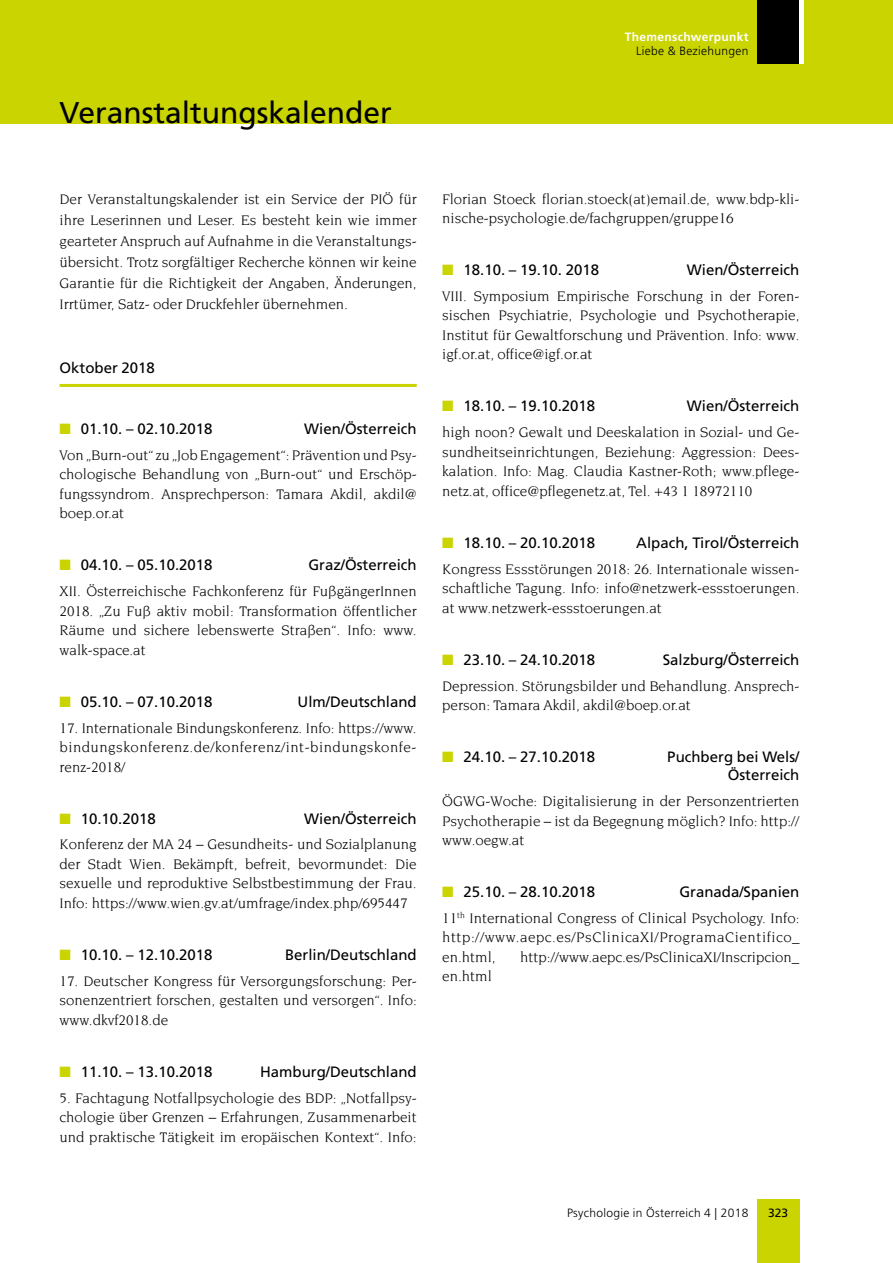
<style>
.page{position:relative;width:893px;height:1263px;background:#fff}
.page>*{position:absolute;margin:0;border:0;box-sizing:border-box;transform-origin:0 0}
.t1{font:30px "Frutiger";color:#000}
.t2{font:15px/19.5px "Novarese";color:#000;text-align:justify}
.t3{font:15px/18px "Frutiger";color:#000;text-align:right}
.t4{font:300 12px "Frutiger";letter-spacing:.025em;color:#000}
.t5{font:700 12px "Frutiger";letter-spacing:.025em;color:#fff}
.t6{font:12px "Frutiger";color:#000}
.s1{color:#cad400}
</style>
<div class="page">
<div style="left:0;top:0;width:893px;height:123px;background:#cad400"></div>
<div style="left:757px;top:1199px;width:42px;height:64px;background:#cad400"></div>
<div style="left:757px;top:0;width:42px;height:64px;background:#000"></div>
<div style="left:799px;top:0;width:5px;height:64px;background:#fff"></div>
<hr style="left:60px;top:384px;width:357px;height:3px;background:#cad400">
<h1 class="t1" style="left:60px;top:95px;width:334px">Veranstaltungskalender</h1>
<p class="t2" style="left:60px;top:188px;width:359px;line-height:21px">Der Veranstaltungskalender ist ein Service der PIÖ für ihre Leserinnen und Leser. Es besteht kein wie immer gearteter Anspruch auf Aufnahme in die Veranstaltungs&shy;übersicht. Trotz sorgfältiger Recherche können wir keine Garantie für die Richtigkeit der Angaben, Änderungen, Irrtümer, Satz- oder Druckfehler übernehmen.</p>
<p class="t3" style="left:60px;top:359px;width:97px">Oktober 2018</p>
<p class="t3" style="left:60px;top:420px;width:155px"><span class="s1">■</span> 01.10. – 02.10.2018</p>
<p class="t3" style="left:304px;top:420px;width:114px">Wien/Österreich</p>
<p class="t2" style="left:60px;top:445px;width:359px">Von „Burn-out“ zu „Job Engagement“: Prävention und Psy&shy;chologische Behandlung von „Burn-out“ und Erschöp&shy;fungssyndrom. Ansprechperson: Tamara Akdil, akdil@ boep.or.at</p>
<p class="t3" style="left:60px;top:556px;width:155px"><span class="s1">■</span> 04.10. – 05.10.2018</p>
<p class="t3" style="left:308px;top:556px;width:110px">Graz/Österreich</p>
<p class="t2" style="left:60px;top:581px;width:359px">XII. Österreichische Fachkonferenz für FußgängerInnen 2018. „Zu Fuß aktiv mobil: Transformation öffentlicher Räume und sichere lebenswerte Straßen“. Info: www. walk-space.at</p>
<p class="t3" style="left:60px;top:692px;width:155px"><span class="s1">■</span> 05.10. – 07.10.2018</p>
<p class="t3" style="left:298px;top:692px;width:121px">Ulm/Deutschland</p>
<p class="t2" style="left:60px;top:718px;width:359px">17. Internationale Bindungskonferenz. Info: https://www. bindungskonferenz.de/konferenz/int-bindungskonfe&shy;renz-2018/</p>
<p class="t3" style="left:60px;top:809px;width:98px"><span class="s1">■</span> 10.10.2018</p>
<p class="t3" style="left:304px;top:809px;width:114px">Wien/Österreich</p>
<p class="t2" style="left:60px;top:835px;width:359px">Konferenz der MA 24 – Gesundheits- und Sozialplanung der Stadt Wien. Bekämpft, befreit, bevormundet: Die sexuelle und reproduktive Selbstbestimmung der Frau.<br>Info: https://www.wien.gv.at/umfrage/index.php/695447</p>
<p class="t3" style="left:60px;top:946px;width:155px"><span class="s1">■</span> 10.10. – 12.10.2018</p>
<p class="t3" style="left:285px;top:946px;width:133px">Berlin/Deutschland</p>
<p class="t2" style="left:60px;top:971px;width:359px">17. Deutscher Kongress für Versorgungsforschung: Per&shy;sonenzentriert forschen, gestalten und versorgen“. Info: www.dkvf2018.de</p>
<p class="t3" style="left:60px;top:1063px;width:155px"><span class="s1">■</span> 11.10. – 13.10.2018</p>
<p class="t3" style="left:260px;top:1063px;width:158px">Hamburg/Deutschland</p>
<p class="t2" style="left:60px;top:1088px;width:359px">5. Fachtagung Notfallpsychologie des BDP: „Notfallpsy&shy;chologie über Grenzen – Erfahrungen, Zusammenarbeit und praktische Tätigkeit im eropäischen Kontext“. Info:</p>
<p class="t5" style="left:625px;top:30px;width:125px">Themenschwerpunkt</p>
<p class="t4" style="left:636px;top:44px;width:114px">Liebe &amp; Beziehungen</p>
<p class="t2" style="left:442px;top:189px;width:359px">Florian Stoeck florian.stoeck(at)email.de, www.bdp-kli&shy;nische-psychologie.de/fachgruppen/gruppe16</p>
<p class="t3" style="left:442px;top:261px;width:158px"><span class="s1">■</span> 18.10. – 19.10. 2018</p>
<p class="t3" style="left:687px;top:261px;width:114px">Wien/Österreich</p>
<p class="t2" style="left:442px;top:286px;width:359px">VIII. Symposium Empirische Forschung in der Foren&shy;sischen Psychiatrie, Psychologie und Psychotherapie, Institut für Gewaltforschung und Prävention. Info: www. igf.or.at, office@igf.or.at</p>
<p class="t3" style="left:442px;top:397px;width:155px"><span class="s1">■</span> 18.10. – 19.10.2018</p>
<p class="t3" style="left:687px;top:397px;width:114px">Wien/Österreich</p>
<p class="t2" style="left:442px;top:422px;width:359px">high noon? Gewalt und Deeskalation in Sozial- und Ge&shy;sundheitseinrichtungen, Beziehung: Aggression: Dees&shy;kalation. Info: Mag. Claudia Kastner-Roth; www.pflege&shy;netz.at, office@pflegenetz.at, Tel. +43 1 18972110</p>
<p class="t3" style="left:442px;top:534px;width:155px"><span class="s1">■</span> 18.10. – 20.10.2018</p>
<p class="t3" style="left:636px;top:534px;width:165px">Alpach, Tirol/Österreich</p>
<p class="t2" style="left:442px;top:559px;width:359px">Kongress Essstörungen 2018: 26. Internationale wissen&shy;schaftliche Tagung. Info: info@netzwerk-essstoerungen. at www.netzwerk-essstoerungen.at</p>
<p class="t3" style="left:442px;top:651px;width:155px"><span class="s1">■</span> 23.10. – 24.10.2018</p>
<p class="t3" style="left:663px;top:651px;width:138px">Salzburg/Österreich</p>
<p class="t2" style="left:442px;top:676px;width:359px">Depression. Störungsbilder und Behandlung. Ansprech&shy;person: Tamara Akdil, akdil@boep.or.at</p>
<p class="t3" style="left:442px;top:748px;width:155px"><span class="s1">■</span> 24.10. – 27.10.2018</p>
<p class="t3" style="left:667px;top:748px;width:134px">Puchberg bei Wels/<br>Österreich</p>
<p class="t2" style="left:442px;top:791px;width:359px">ÖGWG-Woche: Digitalisierung in der Personzentrierten Psychotherapie – ist da Begegnung möglich? Info: http:// www.oegw.at</p>
<p class="t3" style="left:442px;top:883px;width:155px"><span class="s1">■</span> 25.10. – 28.10.2018</p>
<p class="t3" style="left:679px;top:883px;width:122px">Granada/Spanien</p>
<p class="t2" style="left:442px;top:908px;width:359px">11<sup>th</sup> International Congress of Clinical Psychology. Info: http://www.aepc.es/PsClinicaXI/ProgramaCientifico_ en.html,</p>
<p class="t2" style="left:520px;top:947px;width:281px">http://www.aepc.es/PsClinicaXI/Inscripcion_</p>
<p class="t2" style="left:442px;top:967px;width:51px">en.html</p>
<p class="t4" style="left:567px;top:1206px;width:183px">Psychologie in Österreich 4 | 2018</p>
<p class="t6" style="left:768px;top:1205px;width:22px">323</p>
</div>
